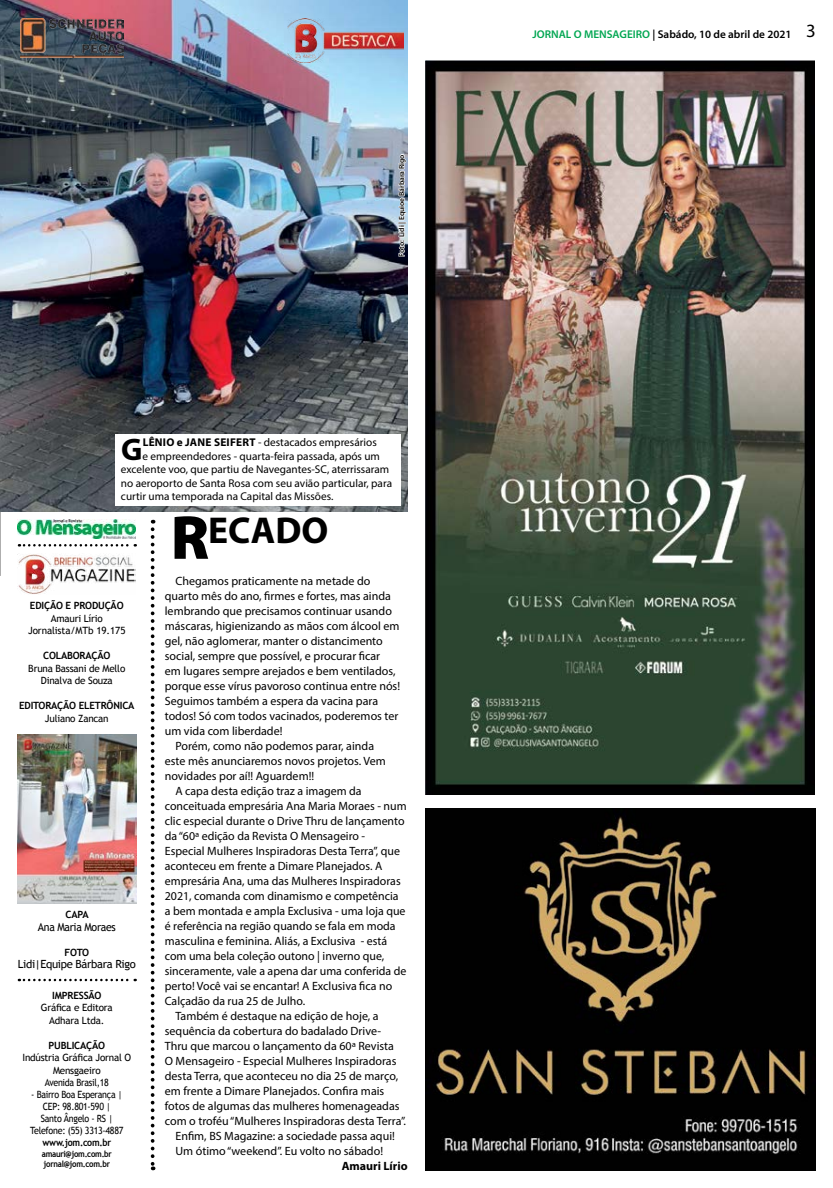
<style>
.page{position:relative;width:833px;height:1188px;background:#fff}
.page>*{position:absolute;margin:0;border:0;box-sizing:border-box;transform-origin:0 0}
.t1{font:700 37.5px "Myriad Pro";color:#000}
.t2{font:700 31.25px "Myriad Pro";color:#000}
.t3{font:12px "Myriad Pro";color:#000}
.t4{font:700 12px "Myriad Pro";color:#000}
.t5{font:11.25px "Myriad Pro";color:#000}
.t6{font:600 11.25px "Myriad Pro";color:#000}
.t7{font:11.25px "Trebuchet MS";letter-spacing:-.03em;color:#000}
.t8{font:11.25px "Trebuchet MS";letter-spacing:-.03em;color:#000;scale:.94 1}
.t9{font:10px/12.5px "Trebuchet MS";letter-spacing:-.02em;color:#000;text-align:center}
.t10{font:700 10px "Trebuchet MS";letter-spacing:-.02em;color:#000}
.t11{font:10px/12px "Trebuchet MS";letter-spacing:-.02em;color:#000;text-align:center;scale:.89 1}
.t12{font:700 10px "Trebuchet MS";letter-spacing:-.02em;color:#000;scale:.89 1}
.t13{font:700 8.75px/10.5px "Trebuchet MS";letter-spacing:-.03em;color:#000;scale:.89 1}
.t14{font:600 7.5px "Myriad Pro";color:#000}
.s1{font-weight:700}
.s2{font-weight:900;font-size:62.5px}
.s3{color:#00a651}
.s4{font-weight:400;font-size:18.75px}
</style>
<div class="page">
<img style="left:425px;top:808px;width:390px;height:361px">
<img style="left:425px;top:60px;width:390px;height:734px">
<img style="left:18px;top:554px;width:118px;height:40px">
<svg style="left:151px;top:529px;width:3px;height:640px"></svg>
<svg style="left:19px;top:544px;width:117px;height:2px"></svg>
<img style="left:18px;top:519px;width:118px;height:19px">
<svg style="left:0;top:511px;width:1px;height:64px"></svg>
<svg style="left:19px;top:978px;width:117px;height:2px"></svg>
<img style="left:0;top:0;width:408px;height:511px">
<svg style="left:397px;top:154px;width:10px;height:103px"></svg>
<div style="left:115px;top:434px;width:285px;height:71px;background:#fff"></div>
<img style="left:20px;top:18px;width:103px;height:39px">
<img style="left:287px;top:19px;width:117px;height:44px">
<img style="left:18px;top:734px;width:118px;height:169px">
<p class="t14" style="left:397px;top:257px;width:104px;rotate:-90deg">Foto: Lidi | Equioe Bárbara Rigo</p>
<h2 class="t2" style="left:121px;top:429px;width:23px">G</h2>
<p class="t5" style="left:143px;top:435px;width:235px"><span class="s1">LÊNIO e JANE SEIFERT</span> - destacados empresários</p>
<p class="t5" style="left:143px;top:449px;width:239px">e empreendedores - quarta-feira passada, após um</p>
<p class="t5" style="left:121px;top:462px;width:270px">excelente voo, que partiu de Navegantes-SC, aterrissaram</p>
<p class="t5" style="left:121px;top:476px;width:273px">no aeroporto de Santa Rosa com seu avião particular, para</p>
<p class="t5" style="left:121px;top:489px;width:214px">curtir uma temporada na Capital das Missões.</p>
<p class="t10" style="left:30px;top:599px;width:95px">EDIÇÃO E PRODUÇÃO</p>
<p class="t9" style="left:28px;top:612px;width:99px">Amauri Lírio<br>Jornalista/MTb 19.175</p>
<p class="t10" style="left:43px;top:649px;width:69px">COLABORAÇÃO</p>
<p class="t9" style="left:28px;top:662px;width:98px">Bruna Bassani de Mello<br>Dinalva de Souza</p>
<p class="t10" style="left:19px;top:699px;width:117px">EDITORAÇÃO ELETRÔNICA</p>
<p class="t9" style="left:45px;top:712px;width:65px">Juliano Zancan</p>
<p class="t10" style="left:66px;top:908px;width:25px">CAPA</p>
<p class="t8" style="left:38px;top:919px;width:84px">Ana Maria Moraes</p>
<p class="t10" style="left:65px;top:945px;width:26px">FOTO</p>
<p class="t7" style="left:18px;top:957px;width:119px">Lidi|Equipe Bárbara Rigo</p>
<p class="t10" style="left:52px;top:988px;width:51px">IMPRESSÃO</p>
<p class="t9" style="left:41px;top:1001px;width:73px">Gráfica e Editora<br>Adhara Ltda.</p>
<p class="t10" style="left:49px;top:1038px;width:58px">PUBLICAÇÃO</p>
<p class="t9" style="left:22px;top:1051px;width:110px">Indústria Gráfica Jornal O<br>Mensgaeiro<br>Avenida Brasil,18</p>
<p class="t11" style="left:30px;top:1088px;width:106px">- Bairro Boa Esperança |<br>CEP: 98.801-590 |<br>Santo Ângelo - RS |<br>Telefone: (55) 3313-4887</p>
<p class="t12" style="left:43px;top:1136px;width:79px">www.jom.com.br</p>
<p class="t13" style="left:42px;top:1148px;width:80px">amauri@jom.com.br jornal@jom.com.br</p>
<h1 class="t1" style="left:171px;top:506px;width:159px"><span class="s2">R</span>ECADO</h1>
<p class="t3" style="left:175px;top:573px;width:196px">Chegamos praticamente na metade do</p>
<p class="t3" style="left:165px;top:588px;width:228px">quarto mês do ano, firmes e fortes, mas ainda</p>
<p class="t3" style="left:165px;top:603px;width:229px">lembrando que precisamos continuar usando</p>
<p class="t3" style="left:165px;top:618px;width:236px">máscaras, higienizando as mãos com álcool em</p>
<p class="t3" style="left:165px;top:633px;width:219px">gel, não aglomerar, manter o distancimento</p>
<p class="t3" style="left:165px;top:648px;width:217px">social, sempre que possível, e procurar ficar</p>
<p class="t3" style="left:165px;top:663px;width:232px">em lugares sempre arejados e bem ventilados,</p>
<p class="t3" style="left:165px;top:678px;width:237px">porque esse vírus pavoroso continua entre nós!</p>
<p class="t3" style="left:165px;top:693px;width:215px">Seguimos também a espera da vacina para</p>
<p class="t3" style="left:165px;top:708px;width:235px">todos! Só com todos vacinados, poderemos ter</p>
<p class="t3" style="left:165px;top:723px;width:119px">um vida com liberdade!</p>
<p class="t3" style="left:175px;top:738px;width:200px">Porém, como não podemos parar, ainda</p>
<p class="t3" style="left:165px;top:753px;width:222px">este mês anunciaremos novos projetos. Vem</p>
<p class="t3" style="left:165px;top:768px;width:151px">novidades por aí!! Aguardem!!</p>
<p class="t3" style="left:175px;top:783px;width:188px">A capa desta edição traz a imagem da</p>
<p class="t3" style="left:165px;top:798px;width:243px">conceituada empresária Ana Maria Moraes - num</p>
<p class="t3" style="left:165px;top:813px;width:241px">clic especial durante o Drive Thru de lançamento</p>
<p class="t3" style="left:165px;top:828px;width:202px">da “60ª edição da Revista O Mensageiro -</p>
<p class="t3" style="left:165px;top:843px;width:237px">Especial Mulheres Inspiradoras Desta Terra”, que</p>
<p class="t3" style="left:165px;top:858px;width:219px">aconteceu em frente a Dimare Planejados. A</p>
<p class="t3" style="left:165px;top:873px;width:237px">empresária Ana, uma das Mulheres Inspiradoras</p>
<p class="t3" style="left:165px;top:888px;width:235px">2021, comanda com dinamismo e competência</p>
<p class="t3" style="left:165px;top:903px;width:242px">a bem montada e ampla Exclusiva - uma loja que</p>
<p class="t3" style="left:165px;top:918px;width:232px">é referência na região quando se fala em moda</p>
<p class="t3" style="left:165px;top:933px;width:224px">masculina e feminina. Aliás, a Exclusiva - está</p>
<p class="t3" style="left:165px;top:948px;width:221px">com uma bela coleção outono | inverno que,</p>
<p class="t3" style="left:165px;top:963px;width:243px">sinceramente, vale a apena dar uma conferida de</p>
<p class="t3" style="left:165px;top:978px;width:229px">perto! Você vai se encantar! A Exclusiva fica no</p>
<p class="t3" style="left:165px;top:993px;width:142px">Calçadão da rua 25 de Julho.</p>
<p class="t3" style="left:175px;top:1008px;width:205px">Também é destaque na edição de hoje, a</p>
<p class="t3" style="left:165px;top:1023px;width:218px">sequência da cobertura do badalado Drive-</p>
<p class="t3" style="left:165px;top:1038px;width:231px">Thru que marcou o lançamento da 60ª Revista</p>
<p class="t3" style="left:165px;top:1053px;width:233px">O Mensageiro - Especial Mulheres Inspiradoras</p>
<p class="t3" style="left:165px;top:1068px;width:235px">desta Terra, que aconteceu no dia 25 de março,</p>
<p class="t3" style="left:165px;top:1083px;width:221px">em frente a Dimare Planejados. Confira mais</p>
<p class="t3" style="left:165px;top:1098px;width:236px">fotos de algumas das mulheres homenageadas</p>
<p class="t3" style="left:165px;top:1113px;width:243px">com o troféu “Mulheres Inspiradoras desta Terra”.</p>
<p class="t3" style="left:175px;top:1128px;width:221px">Enfim, BS Magazine: a sociedade passa aqui!</p>
<p class="t3" style="left:175px;top:1143px;width:209px">Um ótimo “weekend”. Eu volto no sábado!</p>
<p class="t4" style="left:342px;top:1158px;width:67px">Amauri Lírio</p>
<p class="t6" style="left:532px;top:27px;width:285px"><span class="s3">JORNAL O MENSAGEIRO</span> | Sabádo, 10 de abril de 2021 <span class="s4">3</span></p>
</div>
